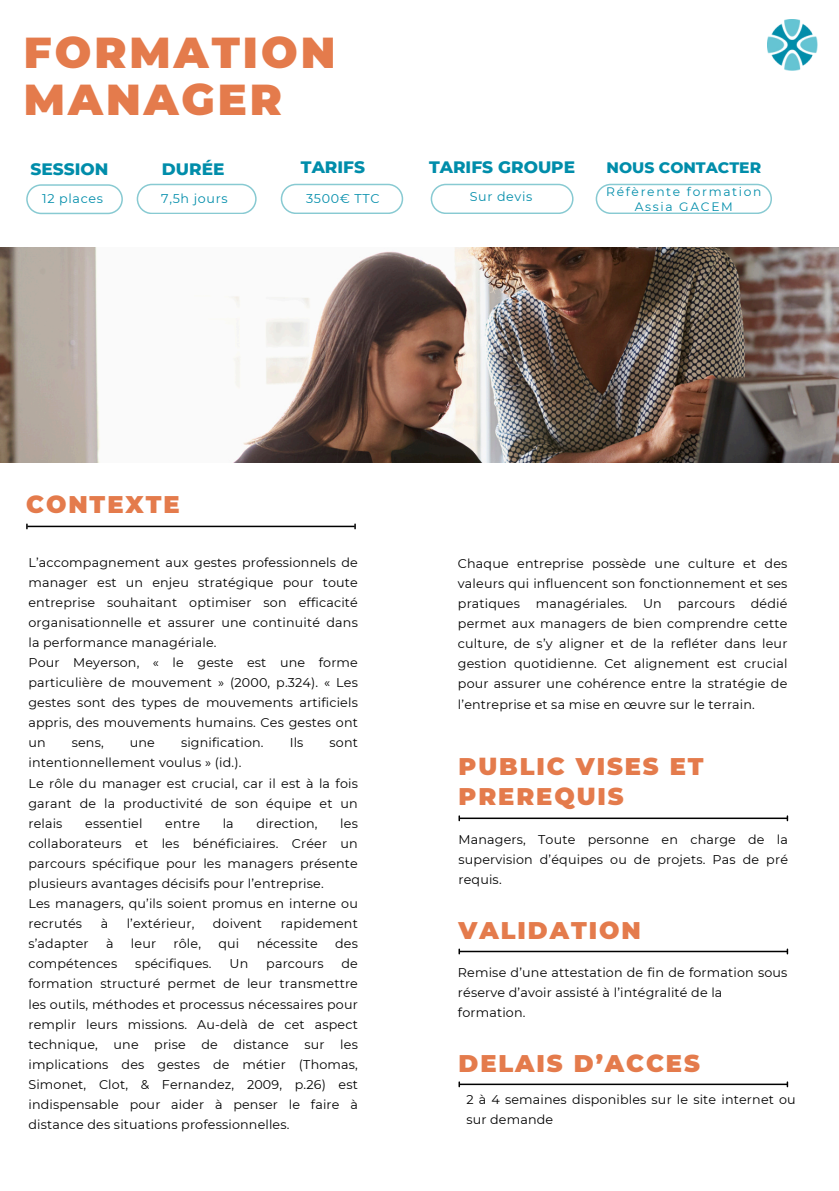
<style>
.page{position:relative;width:839px;height:1191px;background:#fff}
.page>*{position:absolute;margin:0;border:0;box-sizing:border-box;transform-origin:0 0}
.t1{font:900 43.2px/46.4px "Montserrat";letter-spacing:.07em;color:#e47b4c}
.t2{font:900 24px/30px "Montserrat";letter-spacing:.08em;color:#e47b4c}
.t3{font:800 17px "Montserrat";color:#008daa}
.t4{font:800 15.4px "Montserrat";color:#008daa}
.t5{font:12.6px/20px "Montserrat";letter-spacing:.015em;color:#000;text-align:justify}
.t6{font:12.6px "Montserrat";letter-spacing:.05em;color:#008daa}
.t7{font:12.2px/14.2px "Montserrat";letter-spacing:.135em;color:#008daa;text-align:center}
</style>
<div class="page">
<svg style="left:137px;top:184px;width:119px;height:30px"></svg>
<svg style="left:281px;top:184px;width:122px;height:30px"></svg>
<svg style="left:430px;top:184px;width:143px;height:30px"></svg>
<svg style="left:26px;top:184px;width:96px;height:30px"></svg>
<svg style="left:595px;top:184px;width:177px;height:30px"></svg>
<img style="left:0;top:248px;width:838px;height:214px">
<img style="left:767px;top:20px;width:51px;height:51px">
<hr style="left:27px;top:526px;width:328px;height:1px;background:#000">
<hr style="left:459px;top:951px;width:328px;height:1px;background:#000">
<hr style="left:459px;top:818px;width:328px;height:1px;background:#000">
<hr style="left:459px;top:1084px;width:328px;height:1px;background:#000">
<h1 class="t1" style="left:24px;top:30px;width:313px">FORMATION<br>MANAGER</h1>
<h4 class="t3" style="left:31px;top:158px;width:79px">SESSION</h4>
<h3 class="t3" style="left:162px;top:158px;width:64px">DURÉE</h3>
<p class="t3" style="left:301px;top:157px;width:66px">TARIFS</p>
<h3 class="t3" style="left:429px;top:157px;width:147px">TARIFS GROUPE</h3>
<h3 class="t6" style="left:42px;top:191px;width:62px">12 places</h3>
<p class="t6" style="left:469px;top:189px;width:64px">Sur devis</p>
<p class="t6" style="left:161px;top:190px;width:68px">7,5h jours</p>
<h3 class="t6" style="left:306px;top:190px;width:75px">3500€ TTC</h3>
<p class="t4" style="left:606px;top:158px;width:156px">NOUS CONTACTER</p>
<h3 class="t7" style="left:606px;top:185px;width:157px">Réfèrente formation<br>Assia GACEM</h3>
<h2 class="t2" style="left:26px;top:489px;width:155px">CONTEXTE</h2>
<h2 class="t5" style="left:28px;top:552px;width:331px">L’accompagnement aux gestes professionnels de manager est un enjeu stratégique pour toute entreprise souhaitant optimiser son efficacité organisationnelle et assurer une continuité dans la performance managériale.</h2>
<p class="t5" style="left:28px;top:653px;width:331px">Pour Meyerson, « le geste est une forme particulière de mouvement » (2000, p.324). « Les gestes sont des types de mouvements artificiels appris, des mouvements humains. Ces gestes ont un</p>
<p class="t5" style="left:72px;top:733px;width:34px">sens,</p>
<p class="t5" style="left:130px;top:733px;width:27px">une</p>
<p class="t5" style="left:181px;top:733px;width:84px">signification.</p>
<p class="t5" style="left:290px;top:733px;width:15px">Ils</p>
<p class="t5" style="left:329px;top:733px;width:30px">sont</p>
<p class="t5" style="left:28px;top:753px;width:214px">intentionnellement voulus » (id.).</p>
<h2 class="t5" style="left:28px;top:773px;width:331px">Le rôle du manager est crucial, car il est à la fois garant de la productivité de son équipe et un relais</h2>
<h2 class="t5" style="left:28px;top:813px;width:331px;text-indent:312px">les collaborateurs et les bénéficiaires. Créer un parcours spécifique pour les managers présente plusieurs avantages décisifs pour l’entreprise.</h2>
<p class="t5" style="left:28px;top:894px;width:331px">Les managers, qu’ils soient promus en interne ou recrutés</p>
<h2 class="t5" style="left:85px;top:813px;width:59px">essentiel</h2>
<h2 class="t5" style="left:165px;top:813px;width:36px">entre</h2>
<h2 class="t5" style="left:223px;top:813px;width:13px">la</h2>
<h2 class="t5" style="left:256px;top:813px;width:63px">direction,</h2>
<p class="t5" style="left:101px;top:914px;width:9px">à</p>
<p class="t5" style="left:127px;top:914px;width:69px">l’extérieur,</p>
<p class="t5" style="left:213px;top:914px;width:51px">doivent</p>
<p class="t5" style="left:281px;top:914px;width:79px">rapidement</p>
<p class="t5" style="left:28px;top:934px;width:62px">s’adapter</p>
<p class="t5" style="left:106px;top:934px;width:9px">à</p>
<p class="t5" style="left:131px;top:934px;width:27px">leur</p>
<p class="t5" style="left:173px;top:934px;width:29px">rôle,</p>
<p class="t5" style="left:218px;top:934px;width:22px">qui</p>
<p class="t5" style="left:257px;top:934px;width:63px">nécessite</p>
<p class="t5" style="left:335px;top:934px;width:24px">des</p>
<p class="t5" style="left:28px;top:954px;width:90px">compétences</p>
<p class="t5" style="left:135px;top:954px;width:78px">spécifiques.</p>
<p class="t5" style="left:229px;top:954px;width:20px">Un</p>
<p class="t5" style="left:266px;top:954px;width:59px">parcours</p>
<p class="t5" style="left:28px;top:954px;width:331px;text-indent:313px">de formation structuré permet de leur transmettre les outils, méthodes et processus nécessaires pour remplir leurs missions. Au-delà de cet aspect technique, une prise de distance sur les implications des gestes de métier (Thomas, Simonet, Clot, &amp; Fernandez, 2009, p.26) est indispensable pour aider à penser le faire à distance des situations professionnelles.</p>
<p class="t5" style="left:458px;top:553px;width:331px">Chaque entreprise possède une culture et des valeurs qui influencent son fonctionnement et ses pratiques managériales. Un parcours dédié permet aux managers de bien comprendre cette culture, de s’y aligner et de la refléter dans leur gestion quotidienne. Cet alignement est crucial pour assurer une cohérence entre la stratégie de l’entreprise et sa mise en œuvre sur le terrain.</p>
<p class="t2" style="left:458px;top:752px;width:247px">PUBLIC VISES ET<br>PREREQUIS</p>
<p class="t5" style="left:458px;top:829px;width:331px">Managers, Toute personne en charge de la supervision d’équipes ou de projets. Pas de pré requis.</p>
<p class="t2" style="left:458px;top:915px;width:184px">VALIDATION</p>
<p class="t5" style="left:458px;top:962px;width:331px">Remise d’une attestation de fin de formation sous réserve d’avoir assisté à l’intégralité de la</p>
<p class="t5" style="left:458px;top:1002px;width:69px">formation.</p>
<h2 class="t2" style="left:458px;top:1048px;width:243px">DELAIS D’ACCES</h2>
<p class="t5" style="left:466px;top:1089px;width:331px">2 à 4 semaines disponibles sur le site internet ou sur demande</p>
</div>
